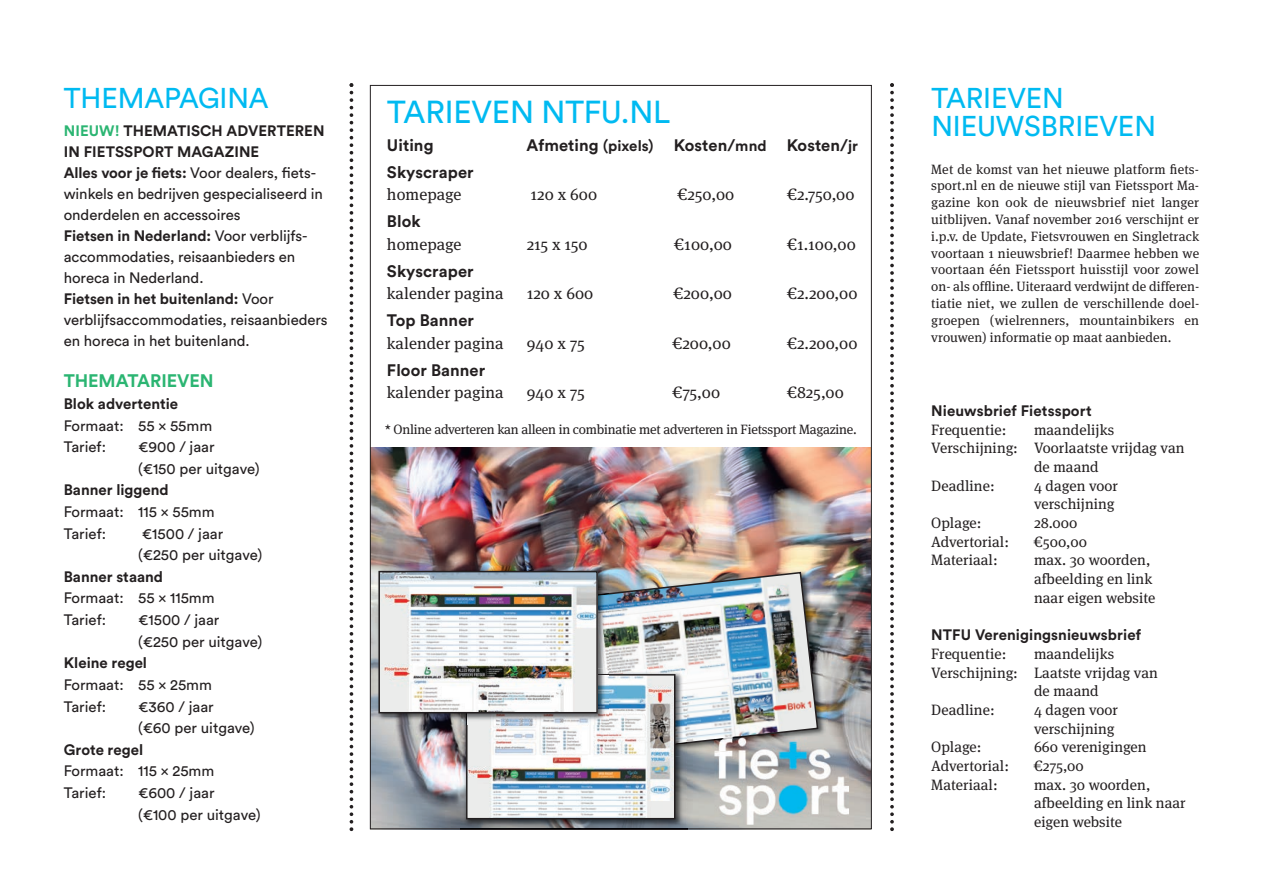
<style>
.page{position:relative;width:1263px;height:893px;background:#fff}
.page>*{position:absolute;margin:0;border:0;box-sizing:border-box;transform-origin:0 0}
.t1{font:31.5px "Circular Pro";letter-spacing:-.005em;color:#00baf1}
.t2{font:28.35px/28.3px "Circular Pro";letter-spacing:-.005em;color:#00baf1}
.t3{font:700 18px "Circular Pro";letter-spacing:-.005em;color:#2bb572}
.t4{font:16.5px "Meta Serif";letter-spacing:.005em;color:#231f20}
.t5{font:700 16.5px "Circular Pro";letter-spacing:.005em;color:#231f20}
.t6{font:15px/21.6px "Circular Pro";letter-spacing:-.005em;color:#231f20}
.t7{font:15px/18.6px "Meta Serif";letter-spacing:.005em;color:#231f20}
.t8{font:700 15px "Circular Pro";color:#231f20}
.t9{font:13.5px/16.8px "Meta Serif";letter-spacing:-.015em;color:#231f20;text-align:justify}
.s1{font-weight:700;color:#2bb572}
.s2{font-weight:700}
.s3{font-size:15px}
</style>
<div class="page">
<img style="left:372px;top:447px;width:498px;height:380px">
<svg style="left:350px;top:83px;width:3px;height:748px"></svg>
<svg style="left:890px;top:83px;width:4px;height:748px"></svg>
<img style="left:572px;top:565px;width:258px;height:172px">
<img style="left:460px;top:725px;width:227px;height:103px">
<img style="left:460px;top:828px;width:227px;height:1px">
<img style="left:460px;top:829px;width:227px;height:1px">
<img style="left:675px;top:754px;width:12px;height:13px">
<img style="left:675px;top:753px;width:12px;height:1px">
<img style="left:469px;top:725px;width:203px;height:91px">
<div style="left:466px;top:674px;width:209px;height:145px;border:2px solid #231f20"></div>
<img style="left:373px;top:566px;width:236px;height:159px">
<img style="left:573px;top:573px;width:244px;height:180px">
<img style="left:467px;top:676px;width:142px;height:49px">
<img style="left:381px;top:574px;width:214px;height:136px">
<div style="left:378px;top:571px;width:220px;height:142px;border:2px solid #231f20"></div>
<img style="left:714px;top:737px;width:135px;height:88px">
<img style="left:714px;top:737px;width:116px;height:15px">
<img style="left:741px;top:737px;width:7px;height:3px">
<img style="left:714px;top:737px;width:27px;height:3px">
<img style="left:714px;top:737px;width:21px;height:2px">
<h2 class="t2" style="left:64px;top:87px;width:206px">THEMAPAGINA</h2>
<p class="t6" style="left:64px;top:122px;width:265px;line-height:21px"><span class="s1">NIEUW!</span> <span class="s2">THEMATISCH ADVERTEREN IN FIETSSPORT MAGAZINE<br>Alles voor je fiets:</span> Voor dealers, fiets&shy;winkels en bedrijven gespecialiseerd in onderdelen en accessoires<br><span class="s2">Fietsen in Nederland:</span> Voor verblijfs - accommodaties, reisaanbieders en horeca in Nederland.<br><span class="s2">Fietsen in het buitenland:</span> Voor verblijfsaccommodaties, reisaanbieders en horeca in het buitenland.</p>
<p class="t3" style="left:64px;top:375px;width:151px">THEMATARIEVEN</p>
<p class="t8" style="left:64px;top:398px;width:116px">Blok advertentie</p>
<p class="t6" style="left:64px;top:416px;width:150px">Formaat: 55 × 55mm<br>Tarief:</p>
<p class="t6" style="left:138px;top:438px;width:123px">€900 / jaar<br>(€150 per uitgave)</p>
<p class="t8" style="left:64px;top:485px;width:107px">Banner liggend</p>
<p class="t6" style="left:64px;top:502px;width:152px">Formaat: 115 × 55mm<br>Tarief:</p>
<p class="t6" style="left:138px;top:524px;width:126px">€1500 / jaar (€250 per uitgave)</p>
<p class="t8" style="left:64px;top:571px;width:101px">Banner staand</p>
<p class="t6" style="left:64px;top:589px;width:152px">Formaat: 55 × 115mm<br>Tarief:</p>
<p class="t6" style="left:138px;top:610px;width:126px">€1500 / jaar (€250 per uitgave)</p>
<p class="t8" style="left:64px;top:657px;width:85px">Kleine regel</p>
<p class="t6" style="left:64px;top:675px;width:150px">Formaat: 55 × 25mm<br>Tarief:</p>
<p class="t6" style="left:138px;top:697px;width:118px">€360 / jaar<br>(€60 per uitgave)</p>
<p class="t8" style="left:64px;top:744px;width:81px">Grote regel</p>
<p class="t6" style="left:64px;top:762px;width:152px">Formaat: 115 × 25mm<br>Tarief:</p>
<p class="t6" style="left:138px;top:783px;width:124px">€600 / jaar<br>(€100 per uitgave)</p>
<h1 class="t1" style="left:387px;top:100px;width:285px">TARIEVEN NTFU.NL</h1>
<p class="t5" style="left:387px;top:139px;width:48px">Uiting</p>
<p class="t5" style="left:527px;top:139px;width:333px">Afmeting <span class="s3">(pixels)</span> Kosten/<span class="s3">mnd</span> Kosten/<span class="s3">jr</span></p>
<p class="t5" style="left:387px;top:166px;width:88px">Skyscraper</p>
<p class="t4" style="left:387px;top:188px;width:76px">homepage</p>
<p class="t4" style="left:530px;top:188px;width:68px">120 x 600</p>
<p class="t4" style="left:677px;top:188px;width:59px">€250,00</p>
<p class="t4" style="left:787px;top:188px;width:69px">€2.750,00</p>
<p class="t5" style="left:387px;top:215px;width:35px">Blok</p>
<p class="t4" style="left:387px;top:238px;width:76px">homepage</p>
<p class="t4" style="left:527px;top:238px;width:63px">215 x 150</p>
<p class="t4" style="left:674px;top:238px;width:60px">€100,00</p>
<p class="t4" style="left:787px;top:238px;width:71px">€1.100,00</p>
<p class="t5" style="left:387px;top:265px;width:88px">Skyscraper</p>
<p class="t4" style="left:387px;top:287px;width:118px">kalender pagina</p>
<p class="t4" style="left:527px;top:287px;width:68px">120 x 600</p>
<p class="t4" style="left:673px;top:287px;width:60px">€200,00</p>
<p class="t4" style="left:787px;top:287px;width:72px">€2.200,00</p>
<p class="t5" style="left:387px;top:314px;width:89px">Top Banner</p>
<p class="t4" style="left:387px;top:337px;width:118px">kalender pagina</p>
<p class="t4" style="left:527px;top:337px;width:59px">940 x 75</p>
<p class="t4" style="left:672px;top:337px;width:60px">€200,00</p>
<p class="t4" style="left:787px;top:337px;width:72px">€2.200,00</p>
<p class="t5" style="left:387px;top:364px;width:100px">Floor Banner</p>
<p class="t4" style="left:387px;top:386px;width:118px">kalender pagina</p>
<p class="t4" style="left:527px;top:386px;width:59px">940 x 75</p>
<p class="t4" style="left:672px;top:386px;width:50px">€75,00</p>
<p class="t4" style="left:787px;top:386px;width:59px">€825,00</p>
<p class="t9" style="left:385px;top:422px;width:474px">* Online adverteren kan alleen in combinatie met adverteren in Fietssport Magazine.</p>
<h2 class="t2" style="left:931px;top:86px;width:226px">TARIEVEN<br>NIEUWSBRIEVEN</h2>
<p class="t9" style="left:931px;top:162px;width:269px">Met de komst van het nieuwe platform fiets&shy;sport.nl en de nieuwe stijl van Fietssport Ma&shy;gazine kon ook de nieuwsbrief niet langer uitblijven. Vanaf november 2016 verschijnt er i.p.v. de Update, Fietsvrouwen en Singletrack voortaan 1 nieuwsbrief! Daarmee hebben we voortaan één Fietssport huisstijl voor zowel on- als offline. Uiteraard verdwijnt de differen&shy;tiatie niet, we zullen de verschillende doel&shy;groepen (wielrenners, mountainbikers en vrouwen) informatie op maat aanbieden.</p>
<p class="t8" style="left:931px;top:405px;width:162px">Nieuwsbrief Fietssport</p>
<p class="t7" style="left:931px;top:421px;width:77px">Frequentie:</p>
<p class="t7" style="left:1034px;top:421px;width:82px">maandelijks</p>
<p class="t7" style="left:931px;top:440px;width:255px">Verschijning: Voorlaatste vrijdag van</p>
<p class="t7" style="left:1034px;top:459px;width:66px">de maand</p>
<p class="t7" style="left:931px;top:477px;width:65px">Deadline:</p>
<p class="t7" style="left:1034px;top:477px;width:85px">4 dagen voor verschijning</p>
<p class="t7" style="left:931px;top:515px;width:52px">Oplage:</p>
<p class="t7" style="left:1034px;top:515px;width:45px">28.000</p>
<p class="t7" style="left:931px;top:533px;width:79px">Advertorial:</p>
<p class="t7" style="left:1033px;top:533px;width:55px">€500,00</p>
<p class="t7" style="left:931px;top:552px;width:68px">Materiaal:</p>
<p class="t7" style="left:1034px;top:552px;width:123px">max. 30 woorden, afbeelding en link naar eigen website</p>
<p class="t8" style="left:931px;top:630px;width:211px">NTFU Verenigingsnieuwsbrief</p>
<p class="t7" style="left:931px;top:646px;width:77px">Frequentie:</p>
<p class="t7" style="left:1034px;top:646px;width:82px">maandelijks</p>
<p class="t7" style="left:931px;top:664px;width:228px">Verschijning: Laatste vrijdag van</p>
<p class="t7" style="left:1034px;top:683px;width:66px">de maand</p>
<p class="t7" style="left:931px;top:702px;width:65px">Deadline:</p>
<p class="t7" style="left:1034px;top:702px;width:85px">4 dagen voor verschijning</p>
<p class="t7" style="left:931px;top:739px;width:52px">Oplage:</p>
<p class="t7" style="left:1034px;top:739px;width:114px">660 verenigingen</p>
<p class="t7" style="left:931px;top:758px;width:79px">Advertorial:</p>
<p class="t7" style="left:1033px;top:758px;width:52px">€275,00</p>
<p class="t7" style="left:931px;top:776px;width:68px">Materiaal:</p>
<p class="t7" style="left:1034px;top:776px;width:153px">max. 30 woorden, afbeelding en link naar eigen website</p>
</div>
